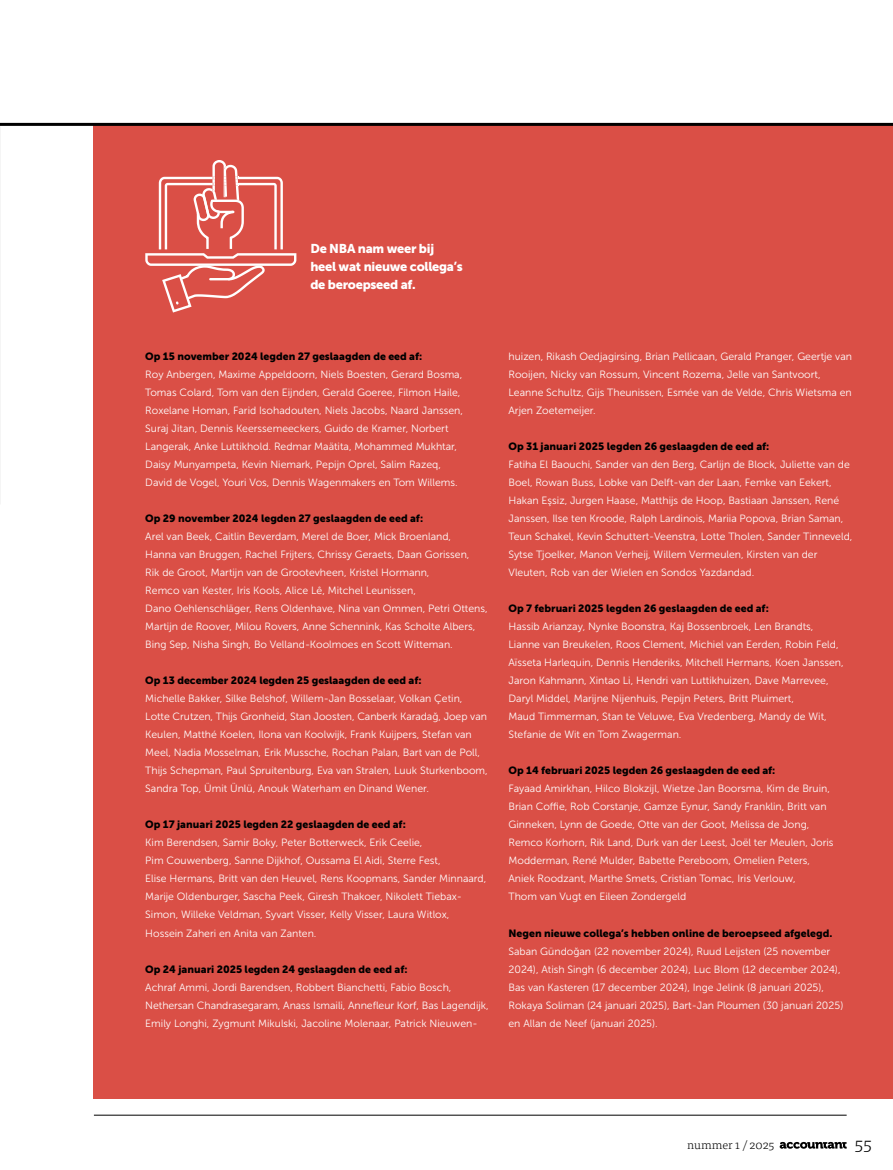
<style>
.page{position:relative;width:893px;height:1170px;background:#fff}
.page>*{position:absolute;margin:0;border:0;box-sizing:border-box;transform-origin:0 0}
.t1{font:300 18px "Tisa Pro";color:#000}
.t2{font:12.75px/18px "Museo Sans 900";letter-spacing:-.02em;color:#fff}
.t3{font:300 12px "Tisa Pro";color:#000}
.t4{font:10.5px/18px "Museo Sans 300";color:#fff}
.t5{font:10.5px "Museo Sans 900";color:#000}
</style>
<div class="page">
<div style="left:94px;top:125px;width:799px;height:973px;background:#da4f46"></div>
<svg style="left:145px;top:160px;width:151px;height:152px"></svg>
<hr style="left:0;top:123px;width:893px;height:3px;background:#000">
<hr style="left:94px;top:1114px;width:753px;height:1px;background:#000">
<svg style="left:780px;top:1141px;width:67px;height:7px"></svg>
<p class="t2" style="left:310px;top:239px;width:154px">De NBA nam weer bij heel wat nieuwe collega’s de beroepseed af.</p>
<p class="t5" style="left:145px;top:350px;width:278px">Op 15 november 2024 legden 27 geslaagden de eed af:</p>
<p class="t4" style="left:145px;top:365px;width:319px">Roy Anbergen, Maxime Appeldoorn, Niels Boesten, Gerard Bosma, Tomas Colard, Tom van den Eijnden, Gerald Goeree, Filmon Haile, Roxelane Homan, Farid Isohadouten, Niels Jacobs, Naard Janssen, Suraj Jitan, Dennis Keerssemeeckers, Guido de Kramer, Norbert Langerak, Anke Luttikhold. Redmar Maätita, Mohammed Mukhtar, Daisy Munyampeta, Kevin Niemark, Pepijn Oprel, Salim Razeq, David de Vogel, Youri Vos, Dennis Wagenmakers en Tom Willems.</p>
<p class="t5" style="left:145px;top:512px;width:279px">Op 29 november 2024 legden 27 geslaagden de eed af:</p>
<p class="t4" style="left:145px;top:527px;width:344px">Arel van Beek, Caitlin Beverdam, Merel de Boer, Mick Broenland,<br>Hanna van Bruggen, Rachel Frijters, Chrissy Geraets, Daan Gorissen,<br>Rik de Groot, Martijn van de Grootevheen, Kristel Hormann,<br>Remco van Kester, Iris Kools, Alice Lê, Mitchel Leunissen,<br>Dano Oehlenschläger, Rens Oldenhave, Nina van Ommen, Petri Ottens, Martijn de Roover, Milou Rovers, Anne Schennink, Kas Scholte Albers, Bing Sep, Nisha Singh, Bo Velland-Koolmoes en Scott Witteman.</p>
<p class="t5" style="left:145px;top:674px;width:278px">Op 13 december 2024 legden 25 geslaagden de eed af:</p>
<p class="t4" style="left:145px;top:689px;width:344px">Michelle Bakker, Silke Belshof, Willem-Jan Bosselaar, Volkan Çetin, Lotte Crutzen, Thijs Gronheid, Stan Joosten, Canberk Karadağ, Joep van Keulen, Matthé Koelen, Ilona van Koolwijk, Frank Kuijpers, Stefan van Meel, Nadia Mosselman, Erik Mussche, Rochan Palan, Bart van de Poll, Thijs Schepman, Paul Spruitenburg, Eva van Stralen, Luuk Sturkenboom, Sandra Top, Ümit Ünlü, Anouk Waterham en Dinand Wener.</p>
<p class="t5" style="left:145px;top:818px;width:262px">Op 17 januari 2025 legden 22 geslaagden de eed af:</p>
<p class="t4" style="left:145px;top:833px;width:343px">Kim Berendsen, Samir Boky, Peter Botterweck, Erik Ceelie,<br>Pim Couwenberg, Sanne Dijkhof, Oussama El Aidi, Sterre Fest,<br>Elise Hermans, Britt van den Heuvel, Rens Koopmans, Sander Minnaard, Marije Oldenburger, Sascha Peek, Giresh Thakoer, Nikolett Tiebax-Simon, Willeke Veldman, Syvart Visser, Kelly Visser, Laura Witlox, Hossein Zaheri en Anita van Zanten.</p>
<p class="t5" style="left:145px;top:962px;width:264px">Op 24 januari 2025 legden 24 geslaagden de eed af:</p>
<p class="t4" style="left:145px;top:977px;width:345px">Achraf Ammi, Jordi Barendsen, Robbert Bianchetti, Fabio Bosch,<br>Nethersan Chandrasegaram, Anass Ismaili, Annefleur Korf, Bas Lagendijk,<br>Emily Longhi, Zygmunt Mikulski, Jacoline Molenaar, Patrick Nieuwen-</p>
<p class="t4" style="left:508px;top:347px;width:345px">huizen, Rikash Oedjagirsing, Brian Pellicaan, Gerald Pranger, Geertje van Rooijen, Nicky van Rossum, Vincent Rozema, Jelle van Santvoort, Leanne Schultz, Gijs Theunissen, Esmée van de Velde, Chris Wietsma en Arjen Zoetemeijer.</p>
<p class="t5" style="left:508px;top:440px;width:262px">Op 31 januari 2025 legden 26 geslaagden de eed af:</p>
<p class="t4" style="left:508px;top:455px;width:345px">Fatiha El Baouchi, Sander van den Berg, Carlijn de Block, Juliette van de Boel, Rowan Buss, Lobke van Delft-van der Laan, Femke van Eekert, Hakan Eşsiz, Jurgen Haase, Matthijs de Hoop, Bastiaan Janssen, René Janssen, Ilse ten Kroode, Ralph Lardinois, Mariia Popova, Brian Saman, Teun Schakel, Kevin Schuttert-Veenstra, Lotte Tholen, Sander Tinneveld, Sytse Tjoelker, Manon Verheij, Willem Vermeulen, Kirsten van der Vleuten, Rob van der Wielen en Sondos Yazdandad.</p>
<p class="t5" style="left:508px;top:602px;width:262px">Op 7 februari 2025 legden 26 geslaagden de eed af:</p>
<p class="t4" style="left:508px;top:617px;width:337px">Hassib Arianzay, Nynke Boonstra, Kaj Bossenbroek, Len Brandts, Lianne van Breukelen, Roos Clement, Michiel van Eerden, Robin Feld, Aïsseta Harlequin, Dennis Henderiks, Mitchell Hermans, Koen Janssen, Jaron Kahmann, Xintao Li, Hendri van Luttikhuizen, Dave Marrevee, Daryl Middel, Marijne Nijenhuis, Pepijn Peters, Britt Pluimert,<br>Maud Timmerman, Stan te Veluwe, Eva Vredenberg, Mandy de Wit, Stefanie de Wit en Tom Zwagerman.</p>
<p class="t5" style="left:508px;top:764px;width:268px">Op 14 februari 2025 legden 26 geslaagden de eed af:</p>
<p class="t4" style="left:508px;top:779px;width:327px">Fayaad Amirkhan, Hilco Blokzijl, Wietze Jan Boorsma, Kim de Bruin, Brian Coffie, Rob Corstanje, Gamze Eynur, Sandy Franklin, Britt van Ginneken, Lynn de Goede, Otte van der Goot, Melissa de Jong, Remco Korhorn, Rik Land, Durk van der Leest, Joël ter Meulen, Joris Modderman, René Mulder, Babette Pereboom, Omelien Peters, Aniek Roodzant, Marthe Smets, Cristian Tomac, Iris Verlouw,<br>Thom van Vugt en Eileen Zondergeld</p>
<p class="t5" style="left:508px;top:926px;width:325px">Negen nieuwe collega’s hebben online de beroepseed afgelegd.</p>
<p class="t4" style="left:508px;top:941px;width:336px">Saban Gündoğan (22 november 2024), Ruud Leijsten (25 november 2024), Atish Singh (6 december 2024), Luc Blom (12 december 2024), Bas van Kasteren (17 december 2024), Inge Jelink (8 januari 2025), Rokaya Soliman (24 januari 2025), Bart-Jan Ploumen (30 januari 2025) en Allan de Neef (januari 2025).</p>
<p class="t3" style="left:687px;top:1135px;width:89px">nummer 1 / 2025</p>
<h1 class="t1" style="left:854px;top:1130px;width:19px">55</h1>
</div>
